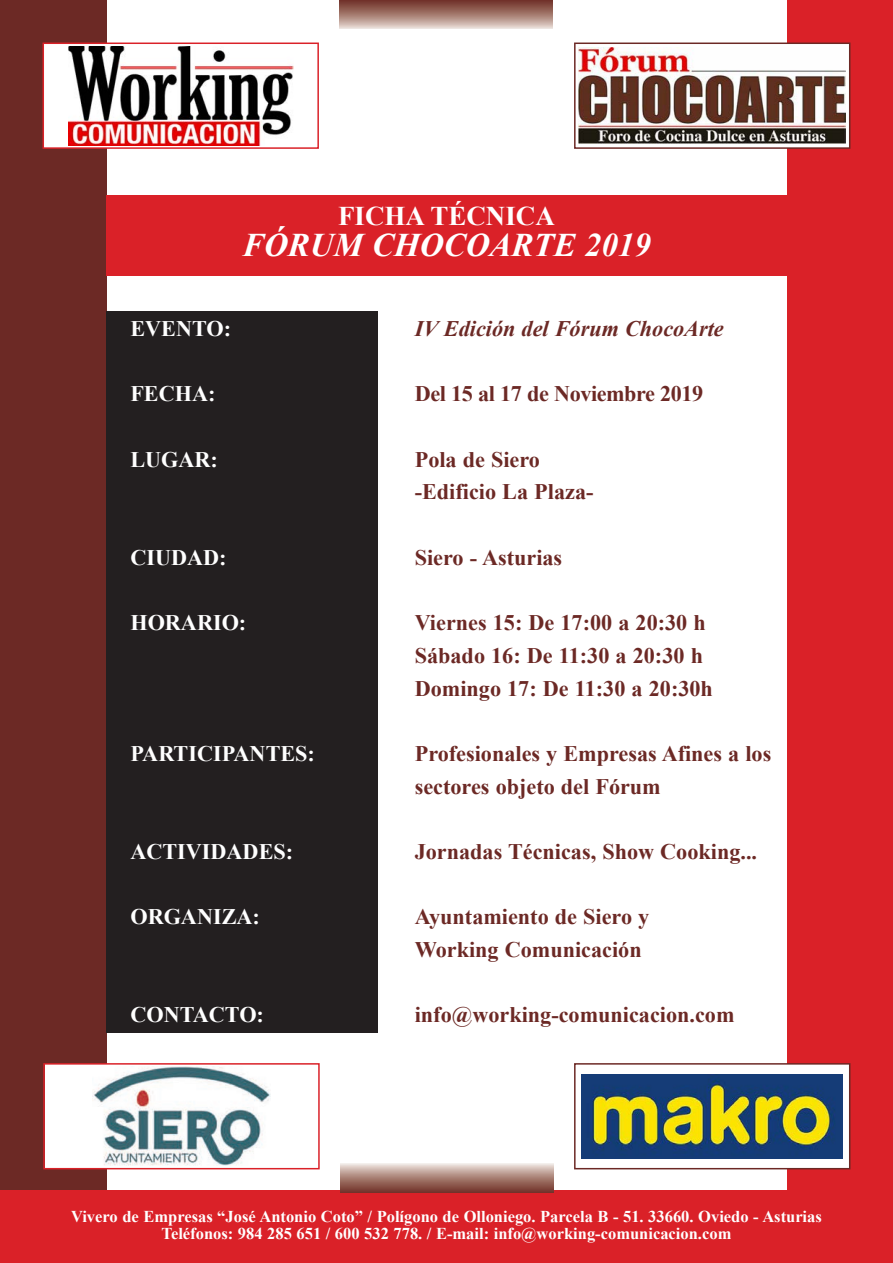
<style>
.page{position:relative;width:893px;height:1263px;background:#fff}
.page>*{position:absolute;margin:0;border:0;box-sizing:border-box;transform-origin:0 0}
.t1{font:italic 700 33px "Times New Roman";color:#fff}
.t2{font:700 27px "Times New Roman";color:#fff}
.t3{font:700 22.2px/32.7px "Times New Roman";color:#6c2925}
.t4{font:700 22.2px "Times New Roman";color:#fff}
.t5{font:italic 700 22.2px "Times New Roman";color:#6c2925}
.t6{font:700 22.2px "Times New Roman";letter-spacing:-.02em;color:#6c2925}
.t7{font:700 16.5px/16.5px "Times New Roman";color:#fff;text-align:center}
</style>
<div class="page">
<div style="left:0;top:0;width:106px;height:1262px;background:#6c2925"></div>
<div style="left:787px;top:0;width:105px;height:1263px;background:#da2128"></div>
<div style="left:0;top:1191px;width:893px;height:72px;background:#da2128"></div>
<div style="left:44px;top:44px;width:273px;height:103px;background:#fff"></div>
<img style="left:68px;top:46px;width:225px;height:99px">
<div style="left:43px;top:43px;width:276px;height:106px;border:2px solid #da2128"></div>
<div style="left:576px;top:44px;width:273px;height:103px;background:#fff"></div>
<img style="left:579px;top:48px;width:267px;height:96px">
<div style="left:574px;top:43px;width:276px;height:106px;border:2px solid #6c2925"></div>
<div style="left:45px;top:1064px;width:273px;height:104px;background:#fff"></div>
<div style="left:43px;top:1063px;width:277px;height:106px;border:2px solid #da2128"></div>
<img style="left:92px;top:1067px;width:179px;height:99px">
<div style="left:576px;top:1064px;width:273px;height:104px;background:#fff"></div>
<img style="left:582px;top:1074px;width:261px;height:84px">
<div style="left:574px;top:1063px;width:276px;height:106px;border:2px solid #6c2925"></div>
<svg style="left:341px;top:1163px;width:212px;height:29px;background:#ad877e"></svg>
<svg style="left:339px;top:0;width:213px;height:29px;background:#a88076"></svg>
<div style="left:106px;top:311px;width:271px;height:722px;background:#231f20"></div>
<div style="left:106px;top:195px;width:681px;height:80px;background:#da2128"></div>
<p class="t2" style="left:338px;top:201px;width:218px">FICHA TÉCNICA</p>
<h1 class="t1" style="left:242px;top:227px;width:410px">FÓRUM CHOCOARTE 2019</h1>
<p class="t4" style="left:130px;top:316px;width:102px">EVENTO:</p>
<p class="t5" style="left:415px;top:316px;width:310px">IV Edición del Fórum ChocoArte</p>
<p class="t4" style="left:130px;top:381px;width:87px">FECHA:</p>
<p class="t6" style="left:415px;top:382px;width:290px">Del 15 al 17 de Noviembre 2019</p>
<p class="t4" style="left:130px;top:447px;width:89px">LUGAR:</p>
<p class="t3" style="left:415px;top:443px;width:180px">Pola de Siero -Edificio La Plaza-</p>
<p class="t4" style="left:130px;top:545px;width:98px">CIUDAD:</p>
<p class="t3" style="left:415px;top:541px;width:149px">Siero - Asturias</p>
<p class="t4" style="left:130px;top:610px;width:117px">HORARIO:</p>
<p class="t3" style="left:415px;top:606px;width:300px">Viernes 15: De 17:00 a 20:30 h<br>Sábado 16: De 11:30 a 20:30 h<br>Domingo 17: De 11:30 a 20:30h</p>
<p class="t4" style="left:130px;top:741px;width:186px">PARTICIPANTES:</p>
<p class="t3" style="left:415px;top:737px;width:358px">Profesionales y Empresas Afines a los sectores objeto del Fórum</p>
<p class="t4" style="left:130px;top:839px;width:164px">ACTIVIDADES:</p>
<p class="t3" style="left:415px;top:835px;width:344px">Jornadas Técnicas, Show Cooking...</p>
<p class="t4" style="left:130px;top:904px;width:131px">ORGANIZA:</p>
<p class="t3" style="left:415px;top:900px;width:236px">Ayuntamiento de Siero y<br>Working Comunicación</p>
<p class="t4" style="left:130px;top:1002px;width:135px">CONTACTO:</p>
<p class="t3" style="left:415px;top:998px;width:321px">info@working-comunicacion.com</p>
<p class="t7" style="left:71px;top:1208px;width:752px">Vivero de Empresas “José Antonio Coto” / Polígono de Olloniego. Parcela B - 51. 33660. Oviedo - Asturias<br>Teléfonos: 984 285 651 / 600 532 778. / E-mail: info@working-comunicacion.com</p>
</div>
